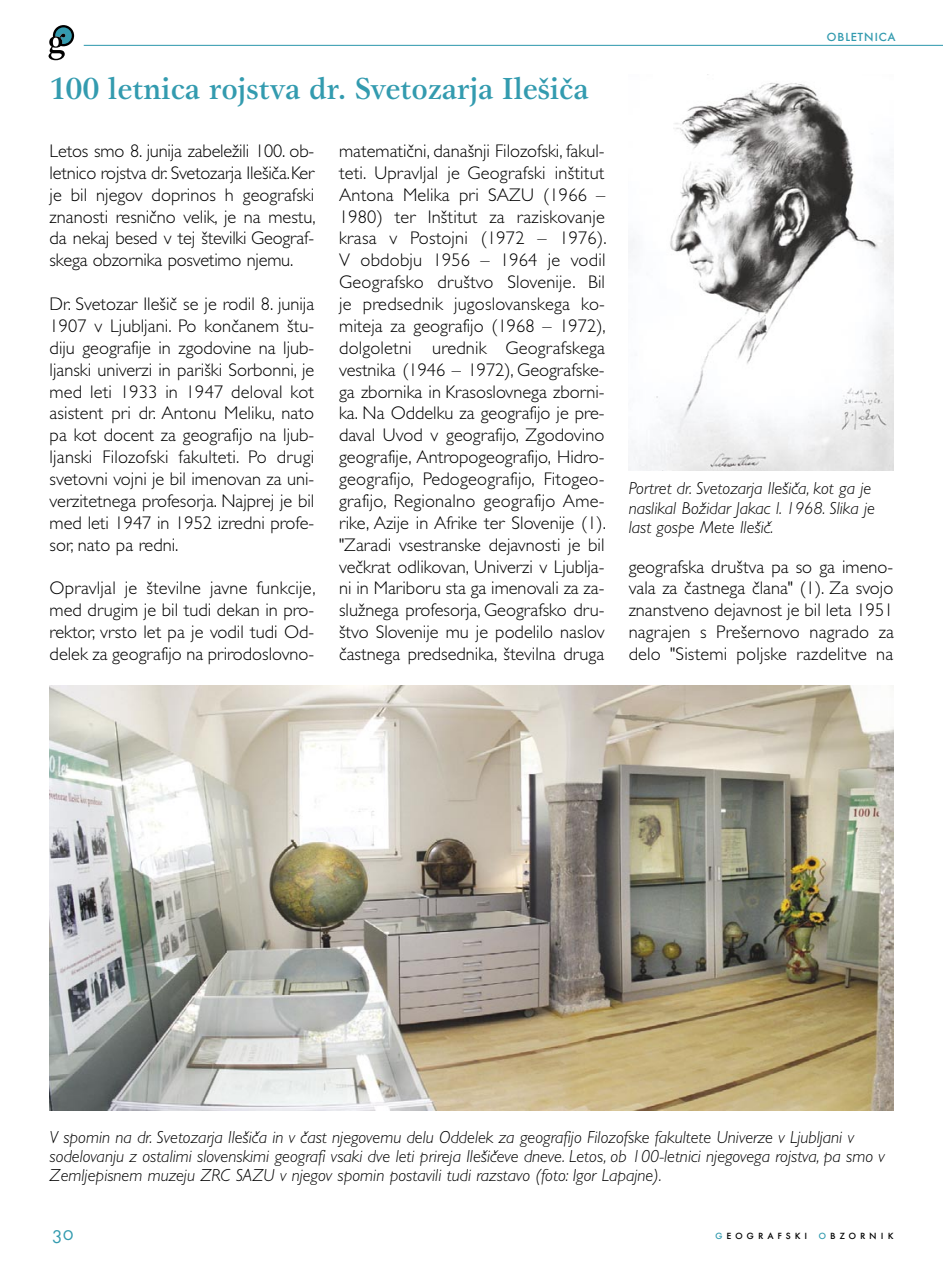
<style>
.page{position:relative;width:943px;height:1270px;background:#fff}
.page>*{position:absolute;margin:0;border:0;box-sizing:border-box;transform-origin:0 0}
.naslov_serif{font:500 31.5px "Gamma Itc TEE";color:#339baf}
.t1{font:19.25px "Futura SCTEE";color:#339baf}
.body_sans{font:18.38px/21.9px "SLO Gill Sans Light Normal";color:#000;text-align:justify}
.clanek{font:18.38px "Futura SCTEE";color:#339baf}
.fotka{font:italic 300 17.5px/19.2px "SLO Gill Sans";color:#000}
.t2{font:14px "Futura SCTEE";letter-spacing:.25em;color:#000}
.s1{color:#339baf}
</style>
<div class="page">
<hr style="left:84px;top:45px;width:859px;height:1px;background:#339baf">
<svg style="left:49px;top:25px;width:25px;height:35px"></svg>
<img style="left:50px;top:686px;width:843px;height:425px">
<img style="left:628px;top:74px;width:265px;height:397px">
<p class="naslov_serif" style="left:50px;top:69px;width:541px">100 letnica rojstva dr. Svetozarja Ilešiča</p>
<p class="body_sans" style="left:50px;top:140px;width:267px">Letos smo 8. junija zabeležili 100. ob&shy;letnico rojstva dr. Svetozarja Ilešiča.Ker je bil njegov doprinos h geografski znanosti resnično velik, je na mestu, da nekaj besed v tej številki Geograf&shy;skega obzornika posvetimo njemu.</p>
<p class="body_sans" style="left:50px;top:293px;width:266px">Dr. Svetozar Ilešič se je rodil 8. junija 1907 v Ljubljani. Po končanem štu&shy;diju geografije in zgodovine na ljub&shy;ljanski univerzi in pariški Sorbonni, je med leti 1933 in 1947 deloval kot asistent pri dr. Antonu Meliku, nato pa kot docent za geografijo na ljub&shy;ljanski Filozofski fakulteti. Po drugi svetovni vojni je bil imenovan za uni&shy;verzitetnega profesorja. Najprej je bil med leti 1947 in 1952 izredni profe&shy;sor, nato pa redni.</p>
<p class="body_sans" style="left:50px;top:578px;width:267px">Opravljal je številne javne funkcije, med drugim je bil tudi dekan in pro&shy;rektor, vrsto let pa je vodil tudi Od&shy;delek za geografijo na prirodoslovno-</p>
<p class="body_sans" style="left:339px;top:140px;width:269px;text-align:left">matematični, današnji Filozofski, fakul&shy;teti. Upravljal je Geografski inštitut Antona Melika pri SAZU (1966 – 1980) ter Inštitut za raziskovanje krasa v Postojni (1972 – 1976).<br>V obdobju 1956 – 1964 je vodil Geografsko društvo Slovenije. Bil je predsednik jugoslovanskega ko&shy;miteja za geografijo (1968 – 1972), dolgoletni urednik Geografskega vestnika (1946 – 1972), Geografske&shy;ga zbornika in Krasoslovnega zborni&shy;ka. Na Oddelku za geografijo je pre&shy;daval Uvod v geografijo, Zgodovino geografije, Antropogeografijo, Hidro&shy;geografijo, Pedogeografijo, Fitogeo&shy;grafijo, Regionalno geografijo Ame&shy;rike, Azije in Afrike ter Slovenije (1). "Zaradi vsestranske dejavnosti je bil večkrat odlikovan, Univerzi v Ljublja&shy;ni in Mariboru sta ga imenovali za za&shy;služnega profesorja, Geografsko dru&shy;štvo Slovenije mu je podelilo naslov častnega predsednika, številna druga</p>
<p class="clanek" style="left:826px;top:25px;width:71px">obletnica</p>
<p class="fotka" style="left:628px;top:479px;width:248px">Portret dr. Svetozarja Ilešiča, kot ga je naslikal Božidar Jakac l. 1968. Slika je last gospe Mete Ilešič.</p>
<p class="body_sans" style="left:628px;top:556px;width:267px">geografska društva pa so ga imeno&shy;vala za častnega člana" (1). Za svojo znanstveno dejavnost je bil leta 1951 nagrajen s Prešernovo nagrado za delo "Sistemi poljske razdelitve na</p>
<p class="fotka" style="left:50px;top:1127px;width:836px">V spomin na dr. Svetozarja Ilešiča in v čast njegovemu delu Oddelek za geografijo Filozofske fakultete Univerze v Ljubljani v sodelovanju z ostalimi slovenskimi geografi vsaki dve leti prireja Ilešičeve dneve. Letos, ob 100-letnici njegovega rojstva, pa smo v<br>Zemljepisnem muzeju ZRC SAZU v njegov spomin postavili tudi razstavo (foto: Igor Lapajne).</p>
<p class="t1" style="left:52px;top:1222px;width:23px">30</p>
<p class="t2" style="left:715px;top:1226px;width:180px"><span class="s1">g</span>eografski <span class="s1">o</span>bzornik</p>
</div>
